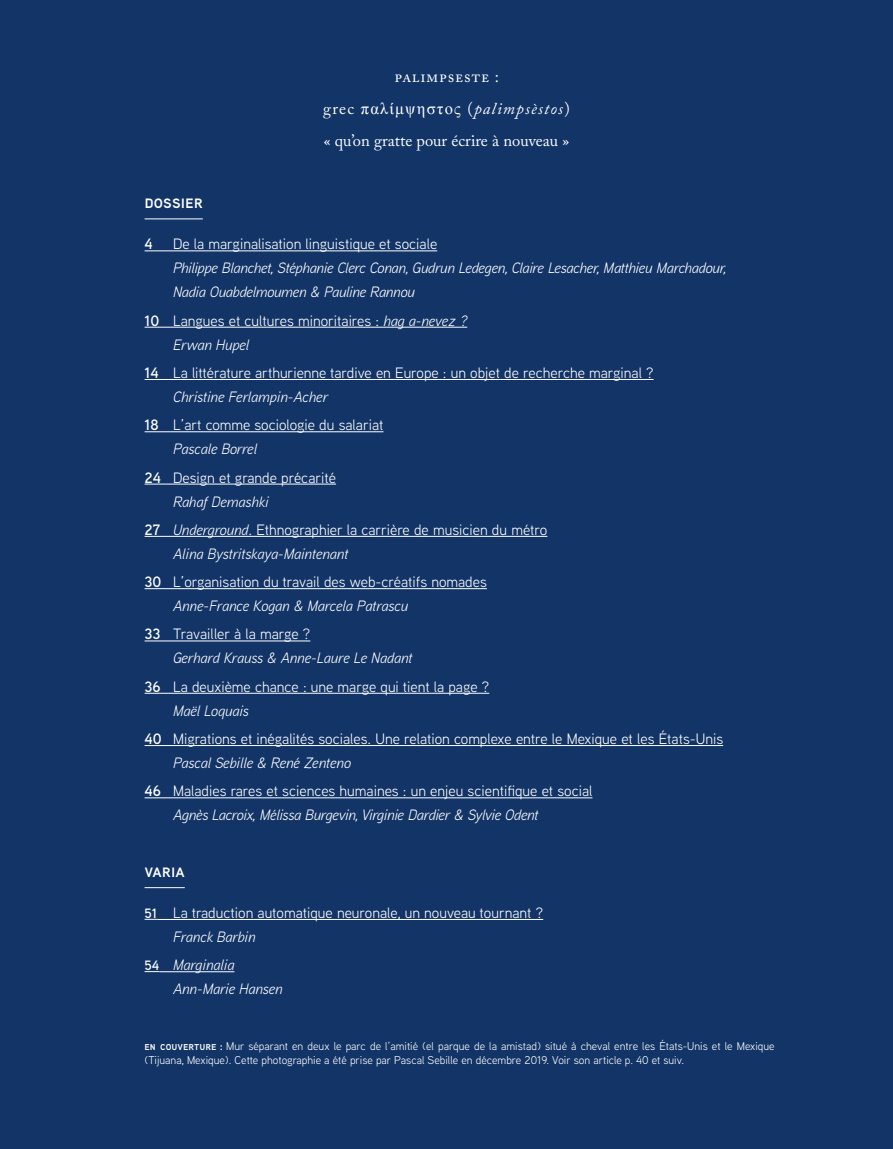
<style>
.page{position:relative;width:893px;height:1149px;background:#fff}
.page>*{position:absolute;margin:0;border:0;box-sizing:border-box;transform-origin:0 0}
.t1{font:600 18px "Aaux Next";color:#fff}
.t2{font:16.5px "Adobe Caslon Pro";letter-spacing:.04em;color:#fff}
.t3{font:italic 16.5px "Adobe Caslon Pro";letter-spacing:.075em;color:#fff}
.t4{font:15px "Aaux Next";color:#fff}
.t5{font:italic 15px/24px "Aaux Next";color:#fff}
.t6{font:600 15px "Aaux Next";color:#fff}
.t7{font:11.25px/13.5px "Aaux Next";color:#fff}
.s1{font-style:normal}
.s2{font-family:"Times New Roman";font-style:normal}
.s3{font-weight:600}
.s4{font-style:italic}
.s5{font-weight:600;font-size:13.5px}
.s6{font-weight:600;font-style:normal;font-size:13.5px}
</style>
<div class="page">
<div style="left:0;top:0;width:893px;height:1148px;background:#123467"></div>
<hr style="left:145px;top:250px;width:292px;height:1px;background:#fff">
<hr style="left:145px;top:327px;width:322px;height:1px;background:#fff">
<hr style="left:145px;top:379px;width:509px;height:1px;background:#fff">
<hr style="left:145px;top:431px;width:238px;height:1px;background:#fff">
<hr style="left:145px;top:483px;width:191px;height:1px;background:#fff">
<hr style="left:145px;top:536px;width:402px;height:1px;background:#fff">
<hr style="left:145px;top:588px;width:342px;height:1px;background:#fff">
<hr style="left:145px;top:640px;width:165px;height:1px;background:#fff">
<hr style="left:145px;top:692px;width:344px;height:1px;background:#fff">
<hr style="left:145px;top:745px;width:578px;height:1px;background:#fff">
<hr style="left:145px;top:797px;width:447px;height:1px;background:#fff">
<svg style="left:145px;top:918px;width:12px;height:1px"></svg>
<hr style="left:157px;top:918px;width:386px;height:1px;background:#fff">
<hr style="left:159px;top:971px;width:75px;height:1px;background:#fff">
<hr style="left:145px;top:887px;width:40px;height:1px;background:#fff">
<hr style="left:145px;top:218px;width:58px;height:1px;background:#fff">
<p class="t2" style="left:395px;top:66px;width:106px">palimpseste :</p>
<p class="t3" style="left:323px;top:99px;width:248px"><span class="s1">grec</span> <span class="s2">παλίμψηστος</span> <span class="s1">(</span>palimpsèstos<span class="s1">)</span></p>
<p class="t2" style="left:324px;top:131px;width:247px">« qu’on gratte pour écrire à nouveau »</p>
<p class="t1" style="left:145px;top:189px;width:60px">dossier</p>
<p class="t6" style="left:145px;top:234px;width:10px">4</p>
<p class="t4" style="left:173px;top:234px;width:266px">De la marginalisation linguistique et sociale</p>
<p class="t5" style="left:173px;top:255px;width:555px">Philippe Blanchet, Stéphanie Clerc Conan, Gudrun Ledegen, Claire Lesacher, Matthieu Marchadour,<br>Nadia Ouabdelmoumen &amp; Pauline Rannou</p>
<p class="t4" style="left:145px;top:310px;width:324px"><span class="s3">10</span> Langues et cultures minoritaires : <span class="s4">hag a-nevez ?</span></p>
<p class="t5" style="left:173px;top:332px;width:78px">Erwan Hupel</p>
<p class="t4" style="left:145px;top:362px;width:510px"><span class="s3">14</span> La littérature arthurienne tardive en Europe : un objet de recherche marginal ?</p>
<p class="t5" style="left:173px;top:384px;width:156px">Christine Ferlampin-Acher</p>
<p class="t4" style="left:145px;top:415px;width:240px"><span class="s3">18</span> L’art comme sociologie du salariat</p>
<p class="t5" style="left:173px;top:436px;width:85px">Pascale Borrel</p>
<p class="t4" style="left:145px;top:467px;width:193px"><span class="s3">24</span> Design et grande précarité</p>
<p class="t5" style="left:173px;top:488px;width:96px">Rahaf Demashki</p>
<p class="t4" style="left:145px;top:519px;width:404px"><span class="s3">27</span> <span class="s4">Underground</span>. Ethnographier la carrière de musicien du métro</p>
<p class="t5" style="left:173px;top:541px;width:177px">Alina Bystritskaya-Maintenant</p>
<p class="t4" style="left:145px;top:571px;width:344px"><span class="s3">30</span> L’organisation du travail des web-créatifs nomades</p>
<p class="t5" style="left:173px;top:593px;width:236px">Anne-France Kogan &amp; Marcela Patrascu</p>
<p class="t4" style="left:145px;top:624px;width:167px"><span class="s3">33</span> Travailler à la marge ?</p>
<p class="t5" style="left:173px;top:645px;width:241px">Gerhard Krauss &amp; Anne-Laure Le Nadant</p>
<p class="t4" style="left:145px;top:676px;width:346px"><span class="s3">36</span> La deuxième chance : une marge qui tient la page ?</p>
<p class="t5" style="left:173px;top:697px;width:77px">Maël Loquais</p>
<p class="t4" style="left:145px;top:728px;width:580px"><span class="s3">40</span> Migrations et inégalités sociales. Une relation complexe entre le Mexique et les États-Unis</p>
<p class="t5" style="left:173px;top:750px;width:179px">Pascal Sebille &amp; René Zenteno</p>
<p class="t4" style="left:145px;top:780px;width:449px"><span class="s3">46</span> Maladies rares et sciences humaines : un enjeu scientifique et social</p>
<p class="t5" style="left:173px;top:802px;width:367px">Agnès Lacroix, Mélissa Burgevin, Virginie Dardier &amp; Sylvie Odent</p>
<p class="t1" style="left:145px;top:857px;width:42px">varia</p>
<p class="t4" style="left:145px;top:902px;width:400px"><span class="s5">51</span> La traduction automatique neuronale, un nouveau tournant ?</p>
<p class="t5" style="left:173px;top:923px;width:84px">Franck Barbin</p>
<p class="t5" style="left:145px;top:952px;width:91px"><span class="s6">54</span> Marginalia</p>
<p class="t5" style="left:173px;top:976px;width:111px">Ann-Marie Hansen</p>
<p class="t7" style="left:145px;top:1038px;width:632px"><span class="s3">en couverture :</span> Mur séparant en deux le parc de l’amitié (el parque de la amistad) situé à cheval entre les États-Unis et le Mexique (Tijuana, Mexique). Cette photographie a été prise par Pascal Sebille en décembre 2019. Voir son article p. 40 et suiv.</p>
</div>
